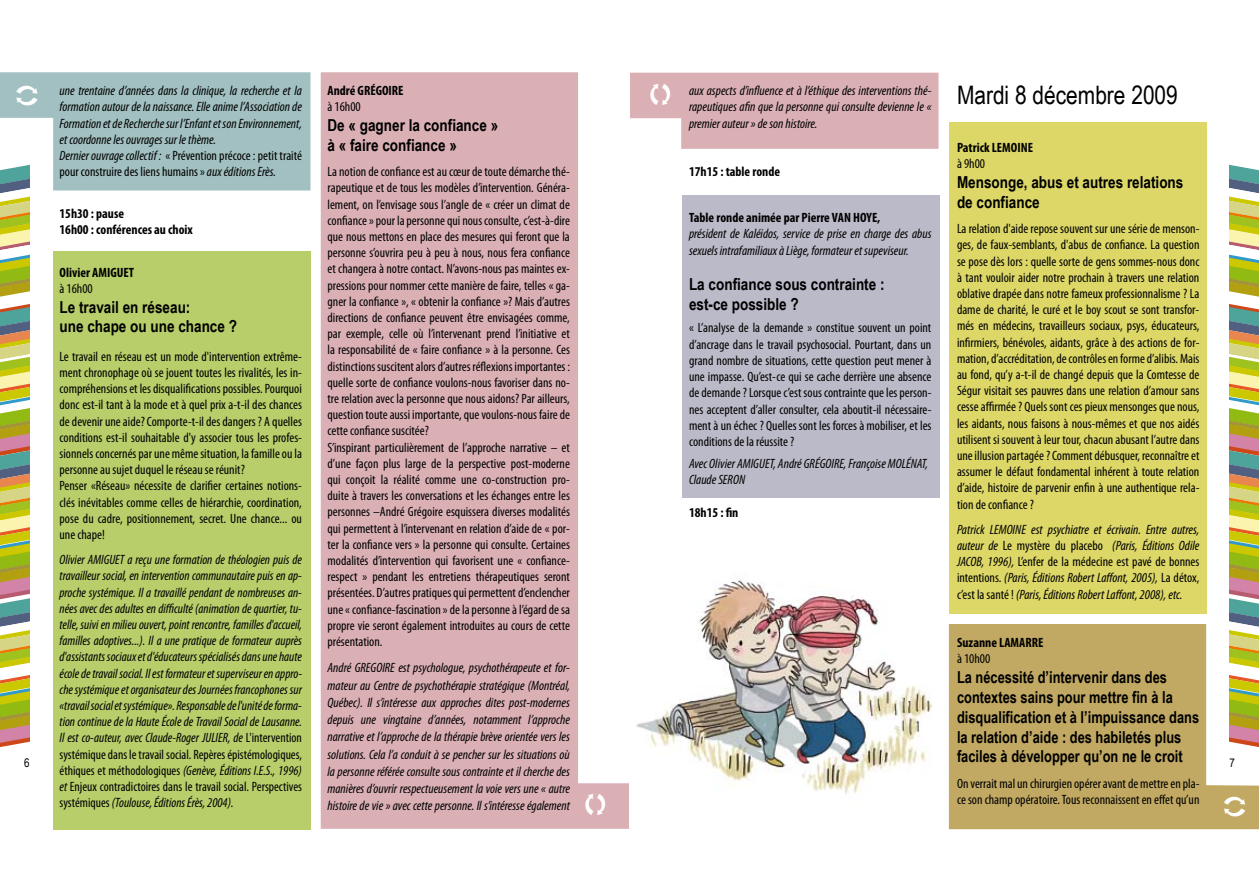
<style>
.page{position:relative;width:1259px;height:893px;background:#fff}
.page>*{position:absolute;margin:0;border:0;box-sizing:border-box;transform-origin:0 0}
.t1{font:25.5px "Arial Narrow";color:#000}
.t2{font:700 16.5px/19.8px "Arial Narrow";color:#000;scale:.95 1}
.t3{font:700 16.5px/19.8px "Arial Narrow";color:#000}
.t4{font:condensed 13.5px/16.2px "Myriad Pro";color:#000}
.t5{font:italic condensed 13.5px/16.2px "Myriad Pro";color:#000;text-align:justify}
.t6{font:700 condensed 13.5px/16.2px "Myriad Pro";color:#000}
.t7{font:12px "Arial Narrow";color:#000}
.s1{font-style:normal}
</style>
<div class="page">
<svg style="left:1229px;top:164px;width:30px;height:460px;background:#b2b36a"></svg>
<img style="left:651px;top:580px;width:280px;height:214px">
<svg style="left:949px;top:624px;width:310px;height:205px;background:#c5af6d"></svg>
<div style="left:949px;top:122px;width:257px;height:492px;background:#dcd767"></div>
<div style="left:682px;top:195px;width:258px;height:302px;background:#bbbac8"></div>
<svg style="left:321px;top:72px;width:330px;height:757px;fill:#dab0b5"></svg>
<div style="left:53px;top:747px;width:257px;height:82px;background:#b7ce6a"></div>
<div style="left:629px;top:778px;width:33px;height:60px;background:#fff"></div>
<div style="left:596px;top:62px;width:33px;height:60px;background:#fff"></div>
<svg style="left:585px;top:794px;width:20px;height:21px"></svg>
<svg style="left:608px;top:73px;width:330px;height:76px;background:#dfbbbf"></svg>
<svg style="left:0;top:72px;width:310px;height:675px"></svg>
<svg style="left:1224px;top:797px;width:21px;height:19px"></svg>
<p class="t6" style="left:327px;top:82px;width:78px">André GRÉGOIRE</p>
<p class="t4" style="left:327px;top:99px;width:35px">à 16h00</p>
<p class="t3" style="left:327px;top:115px;width:172px">De « gagner la confiance » à « faire confiance »</p>
<p class="t4" style="left:327px;top:163px;width:244px">La notion de confiance est au cœur de toute démarche thé&shy;rapeutique et de tous les modèles d’intervention. Généra&shy;lement, on l’envisage sous l’angle de « créer un climat de confiance » pour la personne qui nous consulte, c’est-à-dire que nous mettons en place des mesures qui feront que la personne s’ouvrira peu à peu à nous, nous fera confiance et changera à notre contact. N’avons-nous pas maintes ex&shy;pressions pour nommer cette manière de faire, telles « ga&shy;gner la confiance », « obtenir la confiance »? Mais d’autres directions de confiance peuvent être envisagées comme, par exemple, celle où l’intervenant prend l’initiative et la responsabilité de « faire confiance » à la personne. Ces distinctions suscitent alors d’autres réflexions importantes : quelle sorte de confiance voulons-nous favoriser dans no&shy;tre relation avec la personne que nous aidons? Par ailleurs, question toute aussi importante, que voulons-nous faire de cette confiance suscitée?<br>S’inspirant particulièrement de l’approche narrative – et d’une façon plus large de la perspective post-moderne qui conçoit la réalité comme une co-construction pro&shy;duite à travers les conversations et les échanges entre les personnes –André Grégoire esquissera diverses modalités qui permettent à l’intervenant en relation d’aide de « por&shy;ter la confiance vers » la personne qui consulte. Certaines modalités d’intervention qui favorisent une « confiance&shy;respect » pendant les entretiens thérapeutiques seront présentées. D’autres pratiques qui permettent d’enclencher une « confiance-fascination » de la personne à l’égard de sa propre vie seront également introduites au cours de cette présentation.</p>
<p class="t5" style="left:327px;top:659px;width:244px;line-height:17.2px">André GREGOIRE est psychologue, psychothérapeute et for&shy;mateur au Centre de psychothérapie stratégique (Montréal, Québec). Il s’intéresse aux approches dites post-modernes depuis une vingtaine d’années, notamment l’approche narrative et l’approche de la thérapie brève orientée vers les solutions. Cela l’a conduit à se pencher sur les situations où la personne référée consulte sous contrainte et il cherche des manières d’ouvrir respectueusement la voie vers une « autre histoire de vie » avec cette personne. Il s’intéresse également</p>
<h1 class="t1" style="left:957px;top:80px;width:222px">Mardi 8 décembre 2009</h1>
<p class="t6" style="left:957px;top:139px;width:77px">Patrick LEMOINE</p>
<p class="t4" style="left:957px;top:156px;width:30px">à 9h00</p>
<p class="t3" style="left:957px;top:172px;width:228px">Mensonge, abus et autres relations de confiance</p>
<p class="t4" style="left:957px;top:220px;width:244px;text-align:justify">La relation d'aide repose souvent sur une série de menson&shy;ges, de faux-semblants, d'abus de confiance. La question se pose dès lors : quelle sorte de gens sommes-nous donc à tant vouloir aider notre prochain à travers une relation oblative drapée dans notre fameux professionnalisme ? La dame de charité, le curé et le boy scout se sont transfor&shy;més en médecins, travailleurs sociaux, psys, éducateurs, infirmiers, bénévoles, aidants, grâce à des actions de for&shy;mation, d’accréditation, de contrôles en forme d’alibis. Mais au fond, qu’y a-t-il de changé depuis que la Comtesse de Ségur visitait ses pauvres dans une relation d’amour sans cesse affirmée ? Quels sont ces pieux mensonges que nous, les aidants, nous faisons à nous-mêmes et que nos aidés utilisent si souvent à leur tour, chacun abusant l’autre dans une illusion partagée ? Comment débusquer, reconnaître et assumer le défaut fondamental inhérent à toute relation d’aide, histoire de parvenir enfin à une authentique rela&shy;tion de confiance ?</p>
<p class="t5" style="left:957px;top:521px;width:244px">Patrick LEMOINE est psychiatre et écrivain. Entre autres, auteur de <span class="s1">Le mystère du placebo</span> (Paris, Éditions Odile JACOB, 1996), <span class="s1">L’enfer de la médecine est pavé de bonnes intentions.</span> (Paris, Éditions Robert Laffont, 2005), <span class="s1">La détox, c’est la santé !</span> (Paris, Éditions Robert Laffont, 2008), etc.</p>
<p class="t6" style="left:957px;top:634px;width:88px">Suzanne LAMARRE</p>
<p class="t4" style="left:957px;top:651px;width:35px">à 10h00</p>
<p class="t2" style="left:957px;top:667px;width:256px">La nécessité d’intervenir dans des contextes sains pour mettre fin à la disqualification et à l’impuissance dans la relation d’aide : des habiletés plus faciles à développer qu’on ne le croit</p>
<p class="t4" style="left:957px;top:775px;width:244px">On verrait mal un chirurgien opérer avant de mettre en pla-</p>
<p class="t4" style="left:957px;top:791px;width:244px">ce son champ opératoire. Tous reconnaissent en effet qu’un</p>
<p class="t5" style="left:689px;top:82px;width:244px">aux aspects d’influence et à l’éthique des interventions thé&shy;rapeutiques afin que la personne qui consulte devienne le « premier auteur » de son histoire.</p>
<p class="t6" style="left:689px;top:163px;width:93px">17h15 : table ronde</p>
<p class="t6" style="left:689px;top:209px;width:193px">Table ronde animée par Pierre VAN HOYE,</p>
<p class="t5" style="left:689px;top:226px;width:244px">président de Kaléidos, service de prise en charge des abus sexuels intrafamiliaux à Liège, formateur et supeviseur.</p>
<p class="t3" style="left:689px;top:275px;width:197px">La confiance sous contrainte : est-ce possible ?</p>
<p class="t4" style="left:689px;top:320px;width:244px;text-align:justify">« L’analyse de la demande » constitue souvent un point d’ancrage dans le travail psychosocial. Pourtant, dans un grand nombre de situations, cette question peut mener à une impasse. Qu’est-ce qui se cache derrière une absence de demande ? Lorsque c’est sous contrainte que les person&shy;nes acceptent d’aller consulter, cela aboutit-il nécessaire&shy;ment à un échec ? Quelles sont les forces à mobiliser, et les conditions de la réussite ?</p>
<p class="t5" style="left:689px;top:455px;width:240px">Avec Olivier AMIGUET, André GRÉGOIRE, Françoise MOLÉNAT,<br>Claude SERON</p>
<p class="t6" style="left:689px;top:504px;width:51px">18h15 : fin</p>
<p class="t5" style="left:60px;top:82px;width:244px;text-align:left">une trentaine d’années dans la clinique, la recherche et la formation autour de la naissance. Elle anime l’Association de Formation et de Recherche sur l’Enfant et son Environnement, et coordonne les ouvrages sur le thème.<br>Dernier ouvrage collectif : <span class="s1">« Prévention précoce : petit traité pour construire des liens humains »</span> aux éditions Erès.</p>
<p class="t6" style="left:60px;top:205px;width:135px">15h30 : pause<br>16h00 : conférences au choix</p>
<p class="t6" style="left:60px;top:264px;width:76px">Olivier AMIGUET</p>
<p class="t4" style="left:60px;top:280px;width:35px">à 16h00</p>
<p class="t3" style="left:60px;top:297px;width:179px">Le travail en réseau:<br>une chape ou une chance ?</p>
<p class="t4" style="left:60px;top:348px;width:244px">Le travail en réseau est un mode d'intervention extrême&shy;ment chronophage où se jouent toutes les rivalités, les in&shy;compréhensions et les disqualifications possibles. Pourquoi donc est-il tant à la mode et à quel prix a-t-il des chances de devenir une aide? Comporte-t-il des dangers ? A quelles conditions est-il souhaitable d'y associer tous les profes&shy;sionnels concernés par une même situation, la famille ou la personne au sujet duquel le réseau se réunit?<br>Penser «Réseau» nécessite de clarifier certaines notions&shy;clés inévitables comme celles de hiérarchie, coordination, pose du cadre, positionnement, secret. Une chance... ou une chape!</p>
<p class="t5" style="left:60px;top:551px;width:244px">Olivier AMIGUET a reçu une formation de théologien puis de travailleur social, en intervention communautaire puis en ap&shy;proche systémique. Il a travaillé pendant de nombreuses an&shy;nées avec des adultes en difficulté (animation de quartier, tu&shy;telle, suivi en milieu ouvert, point rencontre, familles d'accueil, familles adoptives...). Il a une pratique de formateur auprès d'assistants sociaux et d'éducateurs spécialisés dans une haute école de travail social. Il est formateur et superviseur en appro&shy;che systémique et organisateur des Journées francophones sur «travail social et systémique». Responsable de l'unité de forma&shy;tion continue de la Haute École de Travail Social de Lausanne.<br>Il est co-auteur, avec Claude-Roger JULIER, de <span class="s1">L'intervention systémique dans le travail social. Repères épistémologiques, éthiques et méthodologiques</span> (Genève, Éditions I.E.S., 1996) et <span class="s1">Enjeux contradictoires dans le travail social. Perspectives systémiques</span> (Toulouse, Éditions Érès, 2004).</p>
<p class="t7" style="left:24px;top:756px;width:7px">6</p>
<p class="t7" style="left:1229px;top:756px;width:7px">7</p>
</div>
